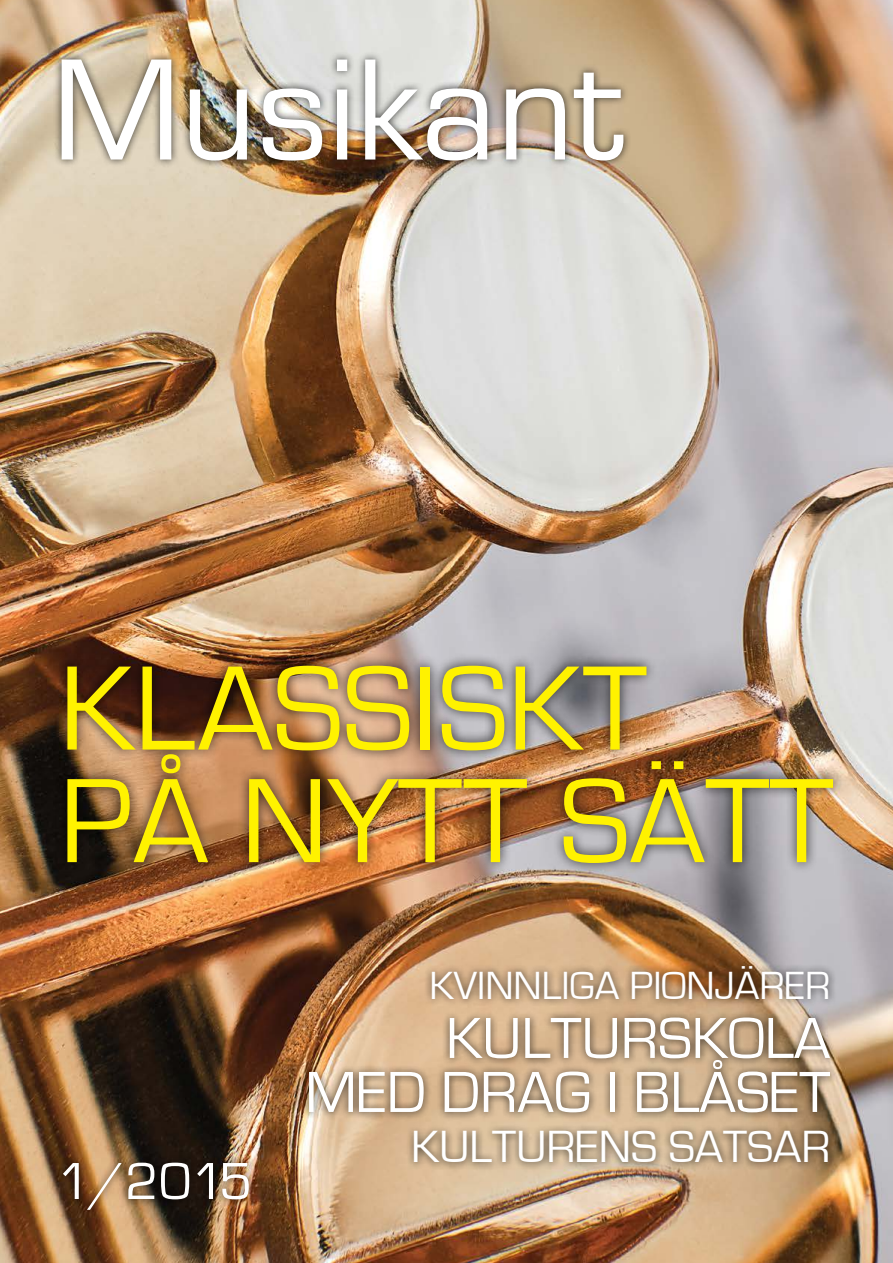
<style>
.page{position:relative;width:893px;height:1263px;background:#fff}
.page>*{position:absolute;margin:0;border:0;box-sizing:border-box;transform-origin:0 0}
.t1{font:150px "Eurostile";color:#fff}
.t2{font:124.5px/112.5px "Eurostile";color:#fff200}
.t3{font:60px/54px "Eurostile";color:#fff;text-align:right}
.t4{font:54px "Eurostile";color:#fff}
.t5{font:46.5px "Eurostile";color:#fff}
.t6{font:40.5px "Eurostile";color:#fff}
</style>
<div class="page">
<img style="left:0;top:0;width:893px;height:1263px">
<div style="left:55px;top:1155px;width:202px;height:63px;background:#000;opacity:.75"></div>
<div style="left:53px;top:52px;width:578px;height:117px;background:#000;opacity:.75"></div>
<div style="left:300px;top:958px;width:538px;height:213px;background:#000;opacity:.75"></div>
<div style="left:55px;top:654px;width:790px;height:221px;background:#000;opacity:.75"></div>
<h1 class="t1" style="left:52px;top:29px;width:573px">MUSIKANT</h1>
<h2 class="t2" style="left:60px;top:655px;width:569px">KLASSISKT<br>PÅ NYTT SÄTT</h2>
<p class="t4" style="left:57px;top:1152px;width:196px">1/2015</p>
<p class="t6" style="left:429px;top:963px;width:402px">KVINNLIGA PIONJÄRER</p>
<p class="t3" style="left:305px;top:1012px;width:526px">KULTURSKOLA<br>MED DRAG I BLÅSET</p>
<p class="t5" style="left:411px;top:1122px;width:421px">KULTURENS SATSAR</p>
</div>
